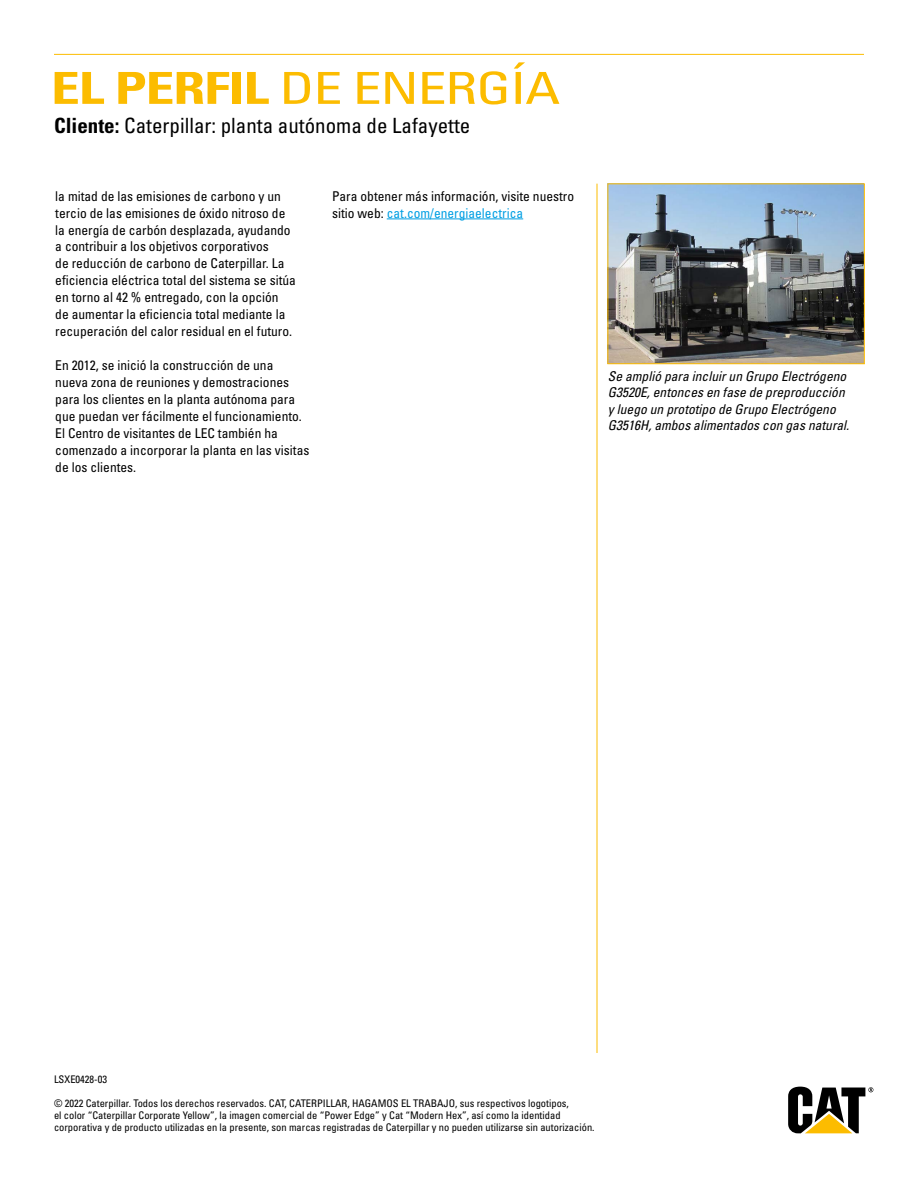
<style>
.page{position:relative;width:918px;height:1188px;background:#fff}
.page>*{position:absolute;margin:0;border:0;box-sizing:border-box;transform-origin:0 0}
.t1{font:condensed 44.1px "Univers LT Std";letter-spacing:-.02em;color:#fcbc00;scale:1.3 1}
.t2{font:condensed 21px "Univers LT Std";color:#000}
.t3{font:condensed 13.5px/17px "Univers LT Std";color:#000}
.t4{font:italic condensed 13.5px/16.5px "Univers";color:#000}
.t5{font:condensed 10.5px/12px "Univers LT Std";color:#000}
.s1{font-weight:700}
.s2{color:#009fe3}
</style>
<div class="page">
<img style="left:610px;top:186px;width:253px;height:176px">
<div style="left:608px;top:184px;width:257px;height:180px;border:1px solid #fcbc00"></div>
<hr style="left:387px;top:219px;width:136px;height:1px;background:#009fe3">
<hr style="left:54px;top:54px;width:810px;height:1px;background:#fcbc00">
<hr style="left:597px;top:184px;width:1px;height:869px;background:#fcbc00">
<svg style="left:788px;top:1087px;width:85px;height:46px"></svg>
<h1 class="t1" style="left:51px;top:60px;width:393px"><span class="s1">EL PERFIL</span> DE ENERGÍA</h1>
<h2 class="t2" style="left:54px;top:112px;width:418px"><span class="s1">Cliente:</span> Caterpillar: planta autónoma de Lafayette</h2>
<p class="t3" style="left:55px;top:187px;width:242px">la mitad de las emisiones de carbono y un tercio de las emisiones de óxido nitroso de la energía de carbón desplazada, ayudando a contribuir a los objetivos corporativos<br>de reducción de carbono de Caterpillar. La eficiencia eléctrica total del sistema se sitúa en torno al 42 % entregado, con la opción<br>de aumentar la eficiencia total mediante la recuperación del calor residual en el futuro.</p>
<p class="t3" style="left:55px;top:357px;width:256px">En 2012, se inició la construcción de una nueva zona de reuniones y demostraciones para los clientes en la planta autónoma para que puedan ver fácilmente el funcionamiento.<br>El Centro de visitantes de LEC también ha comenzado a incorporar la planta en las visitas de los clientes.</p>
<p class="t3" style="left:332px;top:187px;width:244px">Para obtener más información, visite nuestro sitio web: <span class="s2">cat.com/energiaelectrica</span></p>
<p class="t4" style="left:608px;top:368px;width:243px">Se amplió para incluir un Grupo Electrógeno G3520E, entonces en fase de preproducción y luego un prototipo de Grupo Electrógeno G3516H, ambos alimentados con gas natural.</p>
<p class="t5" style="left:54px;top:1073px;width:55px">LSXE0428-03</p>
<p class="t5" style="left:54px;top:1097px;width:542px">© 2022 Caterpillar. Todos los derechos reservados. CAT, CATERPILLAR, HAGAMOS EL TRABAJO, sus respectivos logotipos,<br>el color “Caterpillar Corporate Yellow”, la imagen comercial de “Power Edge” y Cat “Modern Hex”, así como la identidad corporativa y de producto utilizadas en la presente, son marcas registradas de Caterpillar y no pueden utilizarse sin autorización.</p>
</div>
